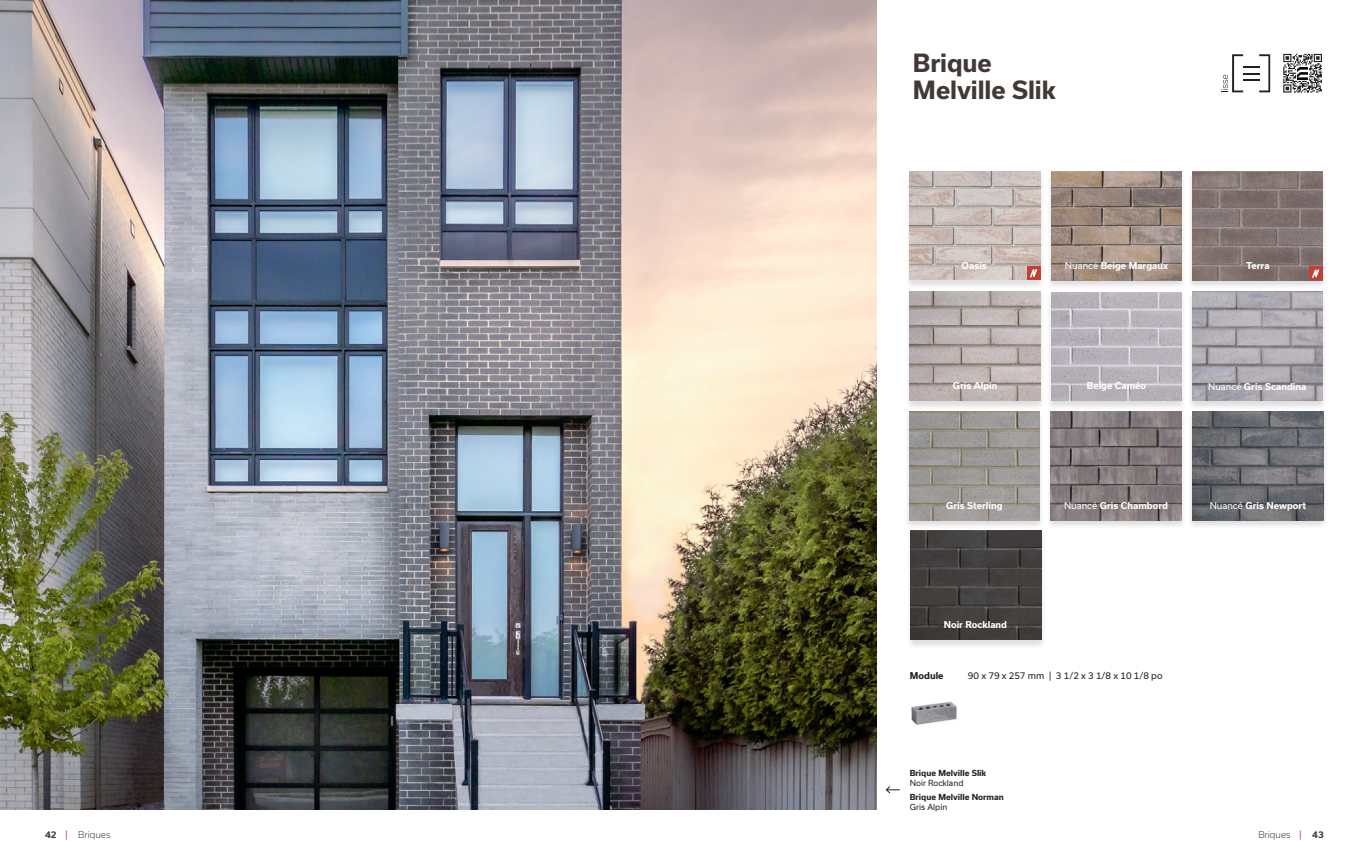
<style>
.page{position:relative;width:1368px;height:864px;background:#fff}
.page>*{position:absolute;margin:0;border:0;box-sizing:border-box;transform-origin:0 0}
.t1{font:700 24px/27px "Usual";letter-spacing:-.005em;color:#413936}
.t2{font:700 9px "Usual";color:#fff}
.t3{font:9px "Usual";color:#231f20}
.t4{font:300 9px "Usual";color:#413936}
.t5{font:700 9px "Usual";color:#231f20}
.t6{font:700 8px "Usual";color:#231f20}
.t7{font:8px "Usual";color:#231f20}
.s1{font-weight:400}
.s2{font-weight:700}
.s3{font-weight:400;color:#c43f37}
</style>
<div class="page">
<div style="left:1187px;top:171px;width:141px;height:119px;background:#231f20;opacity:.15"></div>
<img style="left:1192px;top:171px;width:131px;height:109px">
<img style="left:0;top:0;width:877px;height:810px">
<div style="left:906px;top:530px;width:140px;height:119px;background:#231f20;opacity:.15"></div>
<img style="left:911px;top:531px;width:130px;height:109px">
<div style="left:1046px;top:171px;width:141px;height:119px;background:#231f20;opacity:.15"></div>
<img style="left:1051px;top:171px;width:131px;height:109px">
<div style="left:1046px;top:291px;width:141px;height:119px;background:#231f20;opacity:.15"></div>
<img style="left:1051px;top:292px;width:131px;height:109px">
<div style="left:905px;top:170px;width:140px;height:119px;background:#231f20;opacity:.15"></div>
<img style="left:910px;top:171px;width:130px;height:109px">
<div style="left:1187px;top:410px;width:141px;height:120px;background:#231f20;opacity:.15"></div>
<img style="left:1193px;top:411px;width:130px;height:109px">
<div style="left:905px;top:291px;width:140px;height:119px;background:#231f20;opacity:.15"></div>
<img style="left:910px;top:292px;width:130px;height:108px">
<div style="left:904px;top:410px;width:141px;height:120px;background:#231f20;opacity:.15"></div>
<img style="left:909px;top:411px;width:131px;height:109px">
<div style="left:1187px;top:291px;width:141px;height:119px;background:#231f20;opacity:.15"></div>
<img style="left:1192px;top:292px;width:131px;height:109px">
<img style="left:911px;top:701px;width:46px;height:24px">
<div style="left:1046px;top:410px;width:140px;height:120px;background:#231f20;opacity:.15"></div>
<img style="left:1051px;top:411px;width:130px;height:109px">
<div style="left:1309px;top:267px;width:14px;height:13px;background:#c43f37"></div>
<svg style="left:1313px;top:269px;width:6px;height:8px"></svg>
<svg style="left:886px;top:786px;width:14px;height:8px"></svg>
<div style="left:1027px;top:266px;width:13px;height:14px;background:#c43f37"></div>
<svg style="left:1031px;top:269px;width:6px;height:8px"></svg>
<svg style="left:1283px;top:53px;width:39px;height:1px"></svg>
<svg style="left:1283px;top:54px;width:39px;height:39px"></svg>
<svg style="left:1221px;top:54px;width:49px;height:38px"></svg>
<h1 class="t1" style="left:913px;top:49px;width:144px">Brique<br>Melville Slik</h1>
<p class="t2" style="left:962px;top:260px;width:27px">Oasis</p>
<p class="t2" style="left:1246px;top:260px;width:25px">Terra</p>
<p class="t2" style="left:1065px;top:260px;width:105px"><span class="s1">Nuancé</span> Beige Margaux</p>
<p class="t2" style="left:953px;top:381px;width:46px">Gris Alpin</p>
<p class="t2" style="left:946px;top:500px;width:58px">Gris Sterling</p>
<p class="t2" style="left:944px;top:620px;width:65px">Noir Rockland</p>
<p class="t2" style="left:1087px;top:381px;width:61px">Beige Caméo</p>
<p class="t2" style="left:1208px;top:381px;width:100px"><span class="s1">Nuancé</span> Gris Scandina</p>
<p class="t2" style="left:1064px;top:500px;width:105px"><span class="s1">Nuancé</span> Gris Chambord</p>
<p class="t2" style="left:1210px;top:500px;width:98px"><span class="s1">Nuancé</span> Gris Newport</p>
<p class="t5" style="left:910px;top:670px;width:35px">Module</p>
<p class="t3" style="left:968px;top:670px;width:196px">90 x 79 x 257 mm | 3 1/2 x 3 1/8 x 10 1/8 po</p>
<p class="t6" style="left:910px;top:768px;width:78px">Brique Melville Slik</p>
<p class="t7" style="left:910px;top:778px;width:55px">Noir Rockland</p>
<p class="t6" style="left:910px;top:792px;width:96px">Brique Melville Norman</p>
<p class="t7" style="left:910px;top:802px;width:39px">Gris Alpin</p>
<p class="t4" style="left:45px;top:829px;width:67px"><span class="s2">42</span> <span class="s3">|</span> Briques</p>
<p class="t4" style="left:1258px;top:829px;width:67px">Briques <span class="s3">|</span> <span class="s2">43</span></p>
</div>
